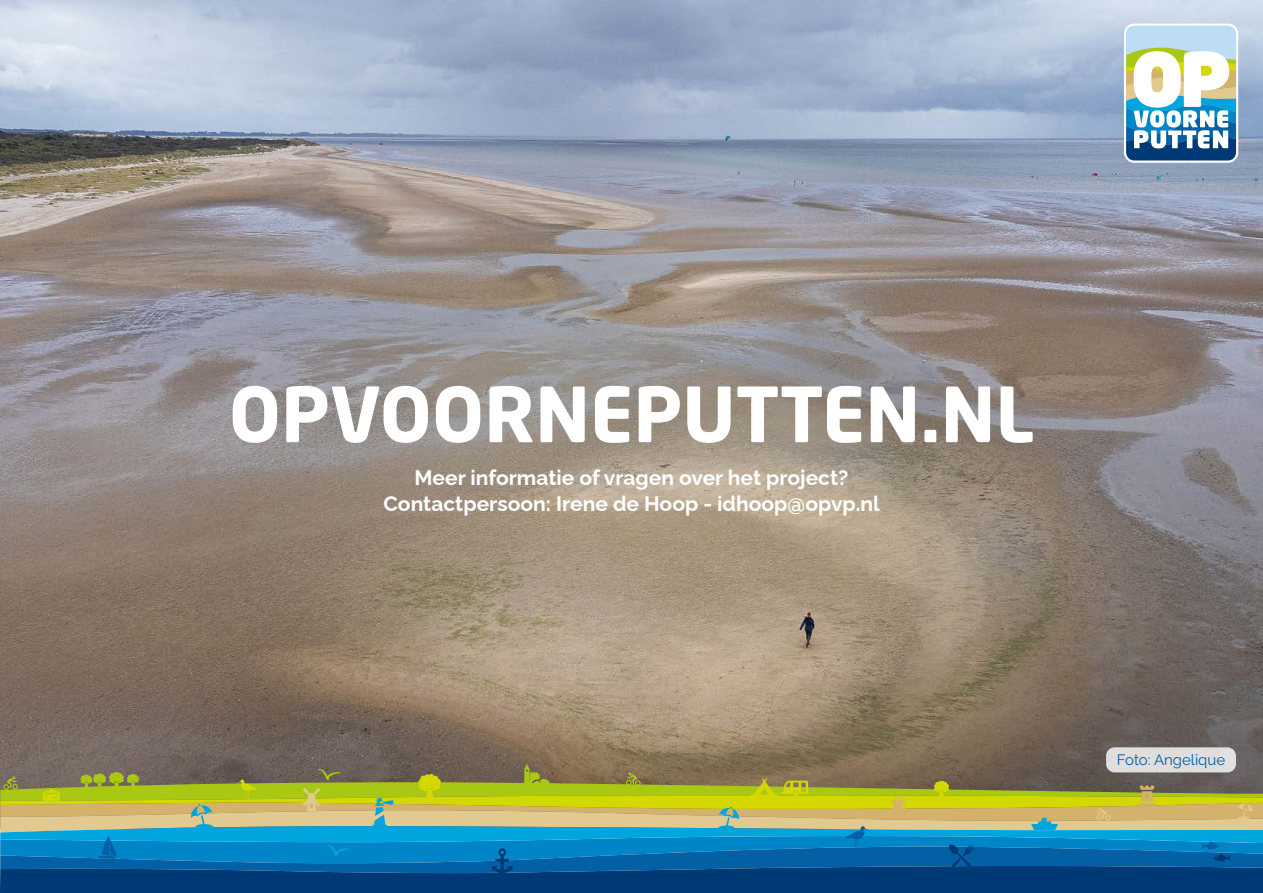
<style>
.page{position:relative;width:1263px;height:893px;background:#fff}
.page>*{position:absolute;margin:0;border:0;box-sizing:border-box;transform-origin:0 0}
.t1{font:700 75px "Neo Sans Pro";color:#fff}
.t2{font:100 21px/25.2px "Raleway";color:#fff;text-align:center}
.t3{font:15px "Raleway";color:#0460a4}
</style>
<div class="page">
<img style="left:0;top:0;width:1263px;height:764px">
<svg style="left:0;top:764px;width:1263px;height:129px;background:#568579"></svg>
<svg style="left:1124px;top:24px;width:114px;height:139px"></svg>
<div style="left:1106px;top:747px;width:130px;height:25px;background:#dfdedd;border-radius:9px"></div>
<h1 class="t1" style="left:229px;top:366px;width:807px">OPVOORNEPUTTEN.NL</h1>
<p class="t2" style="left:384px;top:463px;width:498px">Meer informatie of vragen over het project?<br>Contactpersoon: Irene de Hoop - idhoop@opvp.nl</p>
<p class="t3" style="left:1117px;top:751px;width:110px">Foto: Angelique</p>
</div>
